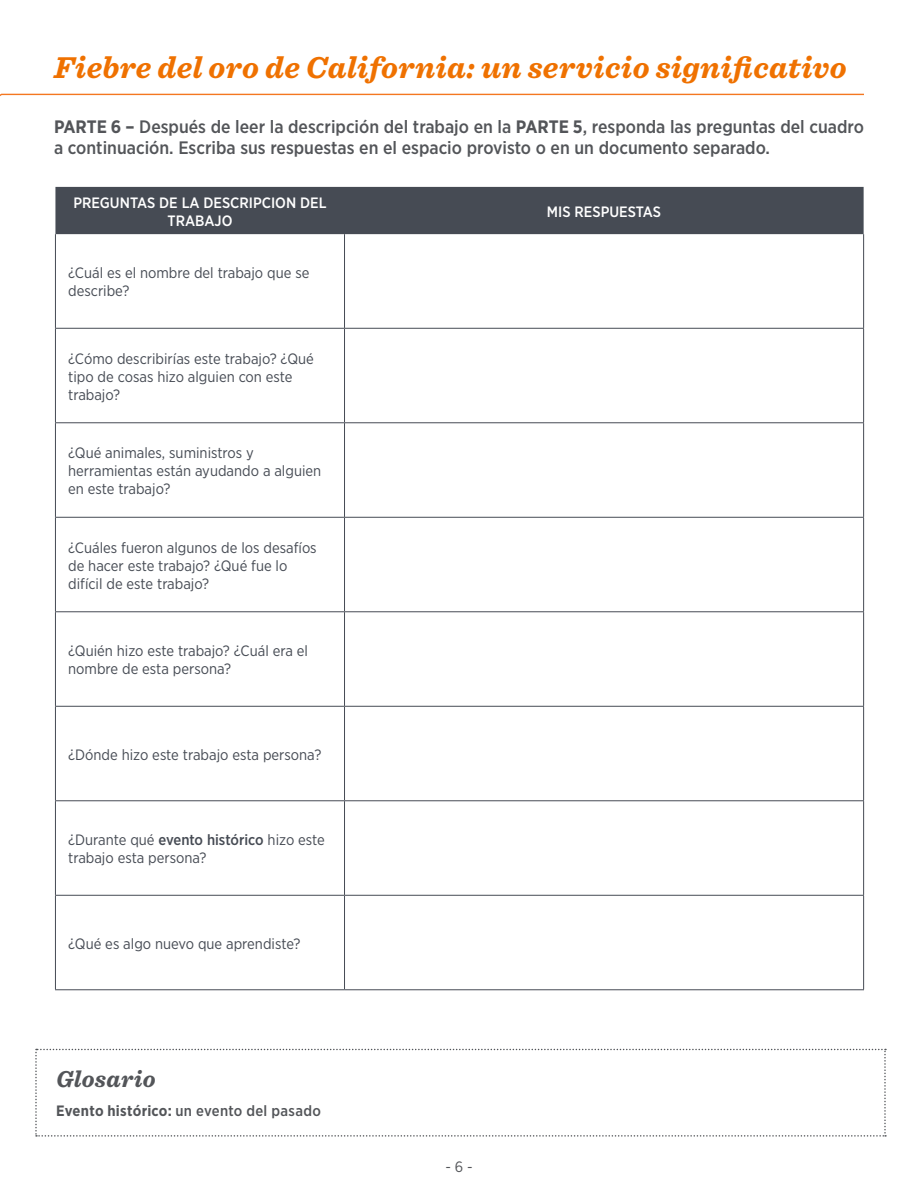
<style>
.page{position:relative;width:918px;height:1188px;background:#fff}
.page>*{position:absolute;margin:0;border:0;box-sizing:border-box;transform-origin:0 0}
.t1{font:italic 700 31.5px "Sentinel";letter-spacing:.01em;color:#ef7100}
._1_1_Header{font:italic 700 24px "Sentinel";letter-spacing:.015em;color:#535559}
.t2{font:500 18px/21.6px "Gotham Narrow";color:#535559}
.t3{font:15px/18px "Gotham Narrow";color:#464b54}
.t4{font:500 15px/18px "Gotham Narrow";color:#fff;text-align:center}
._1_1_Header-2{font:500 15px "Gotham Narrow";letter-spacing:.02em;color:#535559}
.t5{font:15px "Gotham Narrow";color:#535559}
.s1{font-weight:700}
.s2{font-weight:500}
</style>
<div class="page">
<svg style="left:0;top:93px;width:864px;height:3px;background:#f9bf96"></svg>
<div style="left:55px;top:187px;width:809px;height:47px;background:#464b54"></div>
<hr style="left:55px;top:234px;width:1px;height:94px;background:#464b54">
<hr style="left:863px;top:234px;width:1px;height:94px;background:#464b54">
<hr style="left:55px;top:329px;width:1px;height:93px;background:#464b54">
<hr style="left:863px;top:329px;width:1px;height:93px;background:#464b54">
<hr style="left:55px;top:423px;width:1px;height:94px;background:#464b54">
<hr style="left:863px;top:423px;width:1px;height:94px;background:#464b54">
<hr style="left:55px;top:518px;width:1px;height:93px;background:#464b54">
<hr style="left:863px;top:518px;width:1px;height:93px;background:#464b54">
<hr style="left:55px;top:612px;width:1px;height:94px;background:#464b54">
<hr style="left:863px;top:612px;width:1px;height:94px;background:#464b54">
<hr style="left:55px;top:707px;width:1px;height:93px;background:#464b54">
<hr style="left:863px;top:707px;width:1px;height:93px;background:#464b54">
<hr style="left:55px;top:801px;width:1px;height:94px;background:#464b54">
<hr style="left:863px;top:801px;width:1px;height:94px;background:#464b54">
<hr style="left:55px;top:896px;width:1px;height:93px;background:#464b54">
<hr style="left:863px;top:896px;width:1px;height:93px;background:#464b54">
<hr style="left:344px;top:234px;width:1px;height:94px;background:#464b54">
<hr style="left:55px;top:328px;width:290px;height:1px;background:#464b54">
<hr style="left:345px;top:328px;width:519px;height:1px;background:#464b54">
<hr style="left:344px;top:329px;width:1px;height:93px;background:#464b54">
<hr style="left:55px;top:422px;width:290px;height:1px;background:#464b54">
<hr style="left:345px;top:422px;width:519px;height:1px;background:#464b54">
<hr style="left:344px;top:423px;width:1px;height:94px;background:#464b54">
<hr style="left:55px;top:517px;width:290px;height:1px;background:#464b54">
<hr style="left:345px;top:517px;width:519px;height:1px;background:#464b54">
<hr style="left:344px;top:518px;width:1px;height:93px;background:#464b54">
<hr style="left:55px;top:611px;width:290px;height:1px;background:#464b54">
<hr style="left:345px;top:611px;width:519px;height:1px;background:#464b54">
<hr style="left:344px;top:612px;width:1px;height:94px;background:#464b54">
<hr style="left:55px;top:706px;width:290px;height:1px;background:#464b54">
<hr style="left:345px;top:706px;width:519px;height:1px;background:#464b54">
<hr style="left:344px;top:707px;width:1px;height:93px;background:#464b54">
<hr style="left:55px;top:800px;width:290px;height:1px;background:#464b54">
<hr style="left:345px;top:800px;width:519px;height:1px;background:#464b54">
<hr style="left:344px;top:801px;width:1px;height:94px;background:#464b54">
<hr style="left:55px;top:895px;width:290px;height:1px;background:#464b54">
<hr style="left:345px;top:895px;width:519px;height:1px;background:#464b54">
<hr style="left:344px;top:896px;width:1px;height:93px;background:#464b54">
<hr style="left:55px;top:989px;width:290px;height:1px;background:#464b54">
<hr style="left:345px;top:989px;width:519px;height:1px;background:#464b54">
<svg style="left:35px;top:1049px;width:851px;height:88px"></svg>
<h1 class="t1" style="left:54px;top:42px;width:794px">Fiebre del oro de California: un servicio significativo</h1>
<p class="t2" style="left:54px;top:115px;width:811px"><span class="s1">PARTE 6 –</span> Después de leer la descripción del trabajo en la <span class="s1">PARTE 5</span>, responda las preguntas del cuadro a continuación. Escriba sus respuestas en el espacio provisto o en un documento separado.</p>
<p class="t4" style="left:73px;top:193px;width:255px">PREGUNTAS DE LA DESCRIPCION DEL<br>TRABAJO</p>
<p class="t4" style="left:547px;top:202px;width:116px">MIS RESPUESTAS</p>
<p class="t3" style="left:68px;top:263px;width:243px">¿Cuál es el nombre del trabajo que se describe?</p>
<p class="t3" style="left:68px;top:349px;width:247px">¿Cómo describirías este trabajo? ¿Qué tipo de cosas hizo alguien con este trabajo?</p>
<p class="t3" style="left:68px;top:443px;width:255px">¿Qué animales, suministros y herramientas están ayudando a alguien en este trabajo?</p>
<p class="t3" style="left:68px;top:538px;width:250px">¿Cuáles fueron algunos de los desafíos de hacer este trabajo? ¿Qué fue lo difícil de este trabajo?</p>
<p class="t3" style="left:68px;top:641px;width:241px">¿Quién hizo este trabajo? ¿Cuál era el nombre de esta persona?</p>
<p class="t3" style="left:68px;top:745px;width:255px">¿Dónde hizo este trabajo esta persona?</p>
<p class="t3" style="left:68px;top:830px;width:258px">¿Durante qué <span class="s2">evento histórico</span> hizo este trabajo esta persona?</p>
<p class="t3" style="left:68px;top:934px;width:234px">¿Qué es algo nuevo que aprendiste?</p>
<p class="_1_1_Header" style="left:56px;top:1060px;width:101px">Glosario</p>
<p class="_1_1_Header-2" style="left:56px;top:1101px;width:266px"><span class="s1">Evento histórico:</span> un evento del pasado</p>
<p class="t5" style="left:445px;top:1157px;width:29px">- 6 -</p>
</div>
